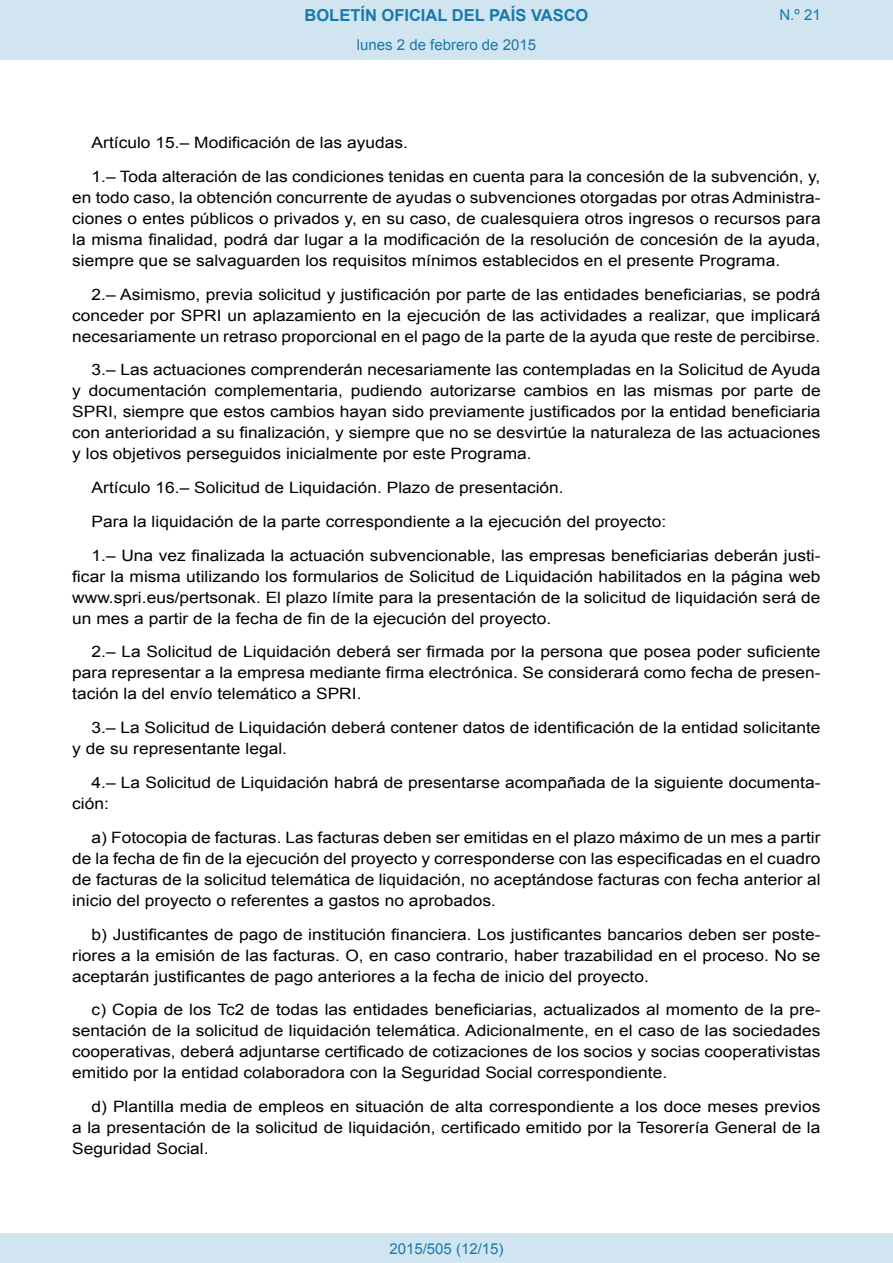
<style>
.page{position:relative;width:893px;height:1263px;background:#fff}
.page>*{position:absolute;margin:0;border:0;box-sizing:border-box;transform-origin:0 0}
.t1{font:700 16.5px "Arial";color:#1879ad}
.BOPVDetalle{font:15.6px/21px "Arial";color:#000;text-align:justify;scale:1.11 1}
.Paginacion_Centro{font:15px "Arial";color:#1879ad}
</style>
<div class="page">
<div style="left:0;top:0;width:893px;height:60px;background:#d0e5f0"></div>
<div style="left:0;top:1233px;width:893px;height:30px;background:#d0e5f0"></div>
<p class="t1" style="left:305px;top:4px;width:285px">BOLETÍN OFICIAL DEL PAÍS VASCO</p>
<p class="Paginacion_Centro" style="left:357px;top:35px;width:181px">lunes 2 de febrero de 2015</p>
<p class="Paginacion_Centro" style="left:779px;top:5px;width:43px">N.º 21</p>
<p class="BOPVDetalle" style="left:92px;top:132px;width:286px">Artículo 15.– Modificación de las ayudas.</p>
<p class="BOPVDetalle" style="left:72px;top:166px;width:676px;text-indent:19px">1.– Toda alteración de las condiciones tenidas en cuenta para la concesión de la subvención, y, en todo caso, la obtención concurrente de ayudas o subvenciones otorgadas por otras Administra&shy;ciones o entes públicos o privados y, en su caso, de cualesquiera otros ingresos o recursos para la misma finalidad, podrá dar lugar a la modificación de la resolución de concesión de la ayuda, siempre que se salvaguarden los requisitos mínimos establecidos en el presente Programa.</p>
<p class="BOPVDetalle" style="left:72px;top:284px;width:676px;text-indent:19px">2.– Asimismo, previa solicitud y justificación por parte de las entidades beneficiarias, se podrá conceder por SPRI un aplazamiento en la ejecución de las actividades a realizar, que implicará necesariamente un retraso proporcional en el pago de la parte de la ayuda que reste de percibirse.</p>
<p class="BOPVDetalle" style="left:72px;top:360px;width:676px;text-indent:19px">3.– Las actuaciones comprenderán necesariamente las contempladas en la Solicitud de Ayuda y documentación complementaria, pudiendo autorizarse cambios en las mismas por parte de SPRI, siempre que estos cambios hayan sido previamente justificados por la entidad beneficiaria con anterioridad a su finalización, y siempre que no se desvirtúe la naturaleza de las actuaciones y los objetivos perseguidos inicialmente por este Programa.</p>
<p class="BOPVDetalle" style="left:92px;top:477px;width:427px">Artículo 16.– Solicitud de Liquidación. Plazo de presentación.</p>
<p class="BOPVDetalle" style="left:92px;top:511px;width:519px">Para la liquidación de la parte correspondiente a la ejecución del proyecto:</p>
<p class="BOPVDetalle" style="left:72px;top:545px;width:676px;text-indent:19px">1.– Una vez finalizada la actuación subvencionable, las empresas beneficiarias deberán justi&shy;ficar la misma utilizando los formularios de Solicitud de Liquidación habilitados en la página web www.spri.eus/pertsonak. El plazo límite para la presentación de la solicitud de liquidación será de un mes a partir de la fecha de fin de la ejecución del proyecto.</p>
<p class="BOPVDetalle" style="left:72px;top:642px;width:676px;text-indent:19px">2.– La Solicitud de Liquidación deberá ser firmada por la persona que posea poder suficiente para representar a la empresa mediante firma electrónica. Se considerará como fecha de presen&shy;tación la del envío telemático a SPRI.</p>
<p class="BOPVDetalle" style="left:72px;top:717px;width:676px;text-indent:19px">3.– La Solicitud de Liquidación deberá contener datos de identificación de la entidad solicitante y de su representante legal.</p>
<p class="BOPVDetalle" style="left:72px;top:772px;width:676px;text-indent:19px">4.– La Solicitud de Liquidación habrá de presentarse acompañada de la siguiente documenta&shy;ción:</p>
<p class="BOPVDetalle" style="left:72px;top:827px;width:676px;text-indent:19px">a) Fotocopia de facturas. Las facturas deben ser emitidas en el plazo máximo de un mes a partir de la fecha de fin de la ejecución del proyecto y corresponderse con las especificadas en el cuadro de facturas de la solicitud telemática de liquidación, no aceptándose facturas con fecha anterior al inicio del proyecto o referentes a gastos no aprobados.</p>
<p class="BOPVDetalle" style="left:72px;top:924px;width:676px;text-indent:19px">b) Justificantes de pago de institución financiera. Los justificantes bancarios deben ser poste&shy;riores a la emisión de las facturas. O, en caso contrario, haber trazabilidad en el proceso. No se aceptarán justificantes de pago anteriores a la fecha de inicio del proyecto.</p>
<p class="BOPVDetalle" style="left:72px;top:999px;width:676px;text-indent:19px">c) Copia de los Tc2 de todas las entidades beneficiarias, actualizados al momento de la pre&shy;sentación de la solicitud de liquidación telemática. Adicionalmente, en el caso de las sociedades cooperativas, deberá adjuntarse certificado de cotizaciones de los socios y socias cooperativistas emitido por la entidad colaboradora con la Seguridad Social correspondiente.</p>
<p class="BOPVDetalle" style="left:72px;top:1096px;width:676px;text-indent:19px">d) Plantilla media de empleos en situación de alta correspondiente a los doce meses previos a la presentación de la solicitud de liquidación, certificado emitido por la Tesorería General de la Seguridad Social.</p>
<p class="Paginacion_Centro" style="left:389px;top:1238px;width:116px">2015/505 (12/15)</p>
</div>
